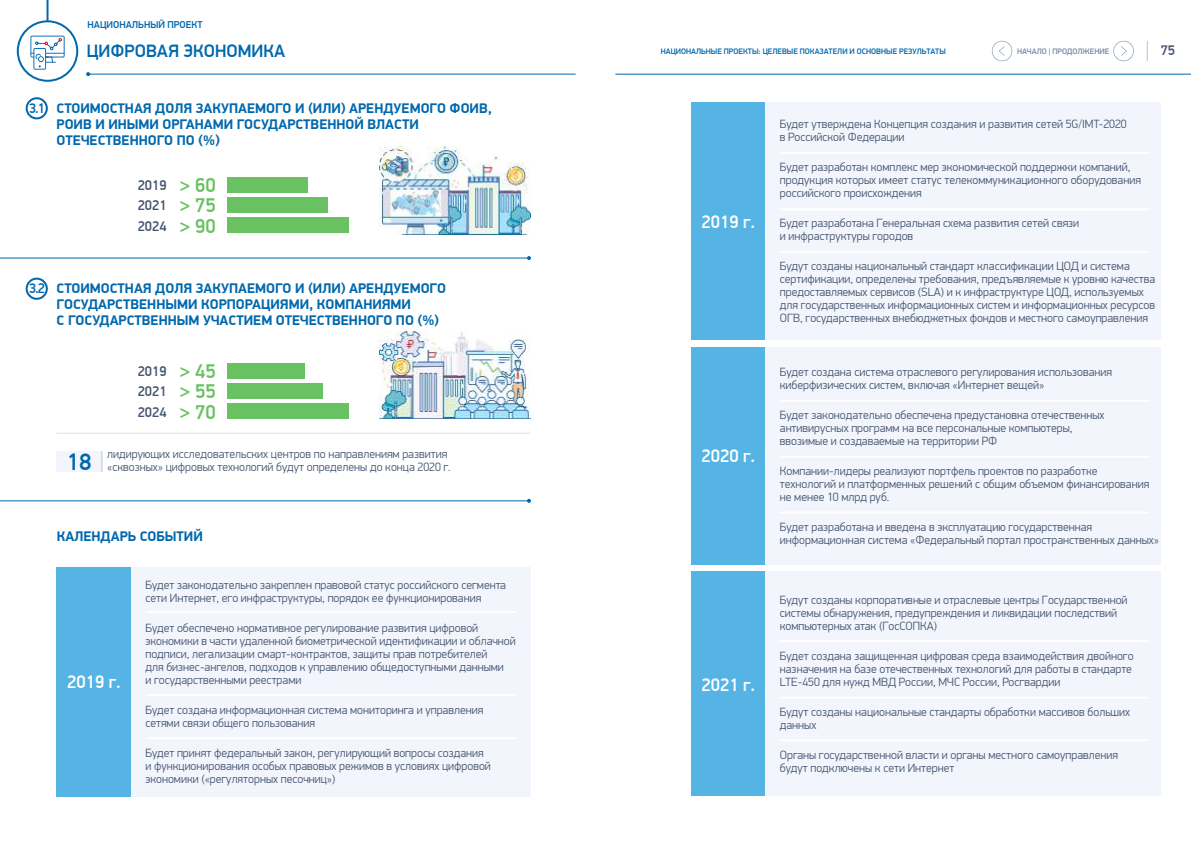
<style>
.page{position:relative;width:1191px;height:842px;background:#fff}
.page>*{position:absolute;margin:0;border:0;box-sizing:border-box;transform-origin:0 0}
.t1{font:500 20px/20.4px "PF Din Display Pro";color:#69c161;text-align:justify}
.t2{font:500 18px "PF Din Display Pro";color:#fff}
.t3{font:500 18px "PF Din Display Pro";color:#0068ad}
.t4{font:700 14px/16px "PF Din Display Pro";color:#0068ad}
.t5{font:500 14px/20.4px "PF Din Display Pro";color:#465571;text-align:justify}
.t6{font:500 14px "PF Din Display Pro";color:#0068ad}
.t7{font:300 12px/13px "PF Din Display Pro";color:#465571}
.t8{font:500 10px "PF Din Display Pro";color:#0068ad}
.t9{font:500 8px "PF Din Display Pro";color:#0068ad}
.t10{font:500 8px "PF Din Display Pro";color:#758ca8}
.s1{font-weight:500;font-size:24px;color:#0068ad}
</style>
<div class="page">
<svg style="left:1146px;top:41px;width:1px;height:20px"></svg>
<hr style="left:615px;top:74px;width:576px;height:1px;background:#0068ad">
<svg style="left:1113px;top:41px;width:20px;height:20px"></svg>
<svg style="left:991px;top:41px;width:21px;height:20px"></svg>
<hr style="left:47px;top:0;width:2px;height:61px;background:#0068ad">
<div style="left:18px;top:21px;width:59px;height:60px;background:#fff;border-radius:50%"></div>
<div style="left:17px;top:20px;width:61px;height:62px;border:2px solid #0068ad;border-radius:50%"></div>
<hr style="left:88px;top:74px;width:487px;height:1px;background:#0068ad">
<svg style="left:86px;top:72px;width:4px;height:4px"></svg>
<hr style="left:57px;top:433px;width:473px;height:1px;background:#dedfe2">
<svg style="left:30px;top:36px;width:35px;height:34px"></svg>
<hr style="left:0;top:258px;width:529px;height:1px;background:#0068ad">
<svg style="left:527px;top:256px;width:4px;height:4px"></svg>
<hr style="left:0;top:500px;width:529px;height:1px;background:#0068ad">
<svg style="left:527px;top:499px;width:4px;height:4px"></svg>
<div style="left:227px;top:177px;width:81px;height:15px;background:#69c161"></div>
<div style="left:227px;top:197px;width:101px;height:16px;background:#69c161"></div>
<div style="left:227px;top:218px;width:121px;height:15px;background:#69c161"></div>
<img style="left:380px;top:146px;width:150px;height:88px">
<img style="left:380px;top:331px;width:150px;height:88px">
<div style="left:227px;top:363px;width:78px;height:15px;background:#69c161"></div>
<div style="left:227px;top:383px;width:95px;height:16px;background:#69c161"></div>
<div style="left:227px;top:404px;width:121px;height:15px;background:#69c161"></div>
<div style="left:57px;top:567px;width:74px;height:229px;background:#56b4e4"></div>
<div style="left:131px;top:567px;width:400px;height:229px;background:#f2f6fc"></div>
<div style="left:57px;top:451px;width:45px;height:21px;background:#f2f6fc"></div>
<svg style="left:101px;top:451px;width:1px;height:21px"></svg>
<hr style="left:146px;top:611px;width:370px;height:2px;background:#fff">
<hr style="left:146px;top:694px;width:370px;height:2px;background:#fff">
<hr style="left:146px;top:737px;width:370px;height:2px;background:#fff">
<div style="left:26px;top:97px;width:22px;height:22px;border:2px solid #0068ad;border-radius:50%"></div>
<div style="left:26px;top:278px;width:22px;height:22px;border:2px solid #0068ad;border-radius:50%"></div>
<div style="left:691px;top:102px;width:74px;height:238px;background:#56b4e4"></div>
<div style="left:691px;top:347px;width:74px;height:217px;background:#56b4e4"></div>
<div style="left:691px;top:571px;width:74px;height:225px;background:#56b4e4"></div>
<div style="left:765px;top:102px;width:395px;height:238px;background:#f2f6fc"></div>
<div style="left:765px;top:347px;width:395px;height:217px;background:#f2f6fc"></div>
<div style="left:765px;top:571px;width:395px;height:225px;background:#f2f6fc"></div>
<hr style="left:779px;top:152px;width:369px;height:2px;background:#fff">
<hr style="left:779px;top:208px;width:369px;height:2px;background:#fff">
<hr style="left:779px;top:251px;width:369px;height:2px;background:#fff">
<hr style="left:779px;top:400px;width:369px;height:2px;background:#fff">
<hr style="left:779px;top:456px;width:369px;height:2px;background:#fff">
<hr style="left:779px;top:511px;width:369px;height:2px;background:#fff">
<hr style="left:779px;top:640px;width:369px;height:2px;background:#fff">
<hr style="left:779px;top:697px;width:369px;height:2px;background:#fff">
<hr style="left:779px;top:739px;width:369px;height:2px;background:#fff">
<p class="t8" style="left:88px;top:19px;width:116px">НАЦИОНАЛЬНЫЙ ПРОЕКТ</p>
<h2 class="t3" style="left:87px;top:40px;width:200px">ЦИФРОВАЯ ЭКОНОМИКА</h2>
<p class="t6" style="left:29px;top:100px;width:17px">3.1</p>
<p class="t4" style="left:57px;top:100px;width:437px">СТОИМОСТНАЯ ДОЛЯ ЗАКУПАЕМОГО И (ИЛИ) АРЕНДУЕМОГО ФОИВ,<br>РОИВ И ИНЫМИ ОРГАНАМИ ГОСУДАРСТВЕННОЙ ВЛАСТИ<br>ОТЕЧЕСТВЕННОГО ПО (%)</p>
<p class="t5" style="left:138px;top:175px;width:30px">2019<br>2021<br>2024</p>
<h1 class="t1" style="left:180px;top:175px;width:37px">&gt; 60 &gt; 75 &gt; 90</h1>
<p class="t6" style="left:29px;top:280px;width:17px">3.2</p>
<p class="t4" style="left:57px;top:281px;width:391px">СТОИМОСТНАЯ ДОЛЯ ЗАКУПАЕМОГО И (ИЛИ) АРЕНДУЕМОГО<br>ГОСУДАРСТВЕННЫМИ КОРПОРАЦИЯМИ, КОМПАНИЯМИ<br>С ГОСУДАРСТВЕННЫМ УЧАСТИЕМ ОТЕЧЕСТВЕННОГО ПО (%)</p>
<h1 class="t1" style="left:180px;top:361px;width:37px">&gt; 45 &gt; 55 &gt; 70</h1>
<p class="t5" style="left:138px;top:361px;width:30px">2019<br>2021<br>2024</p>
<p class="t7" style="left:67px;top:448px;width:385px;text-align:right">лидирующих исследовательских центров по направлениям развития<br><span class="s1">18</span> «сквозных» цифровых технологий будут определены до конца 2020 г.</p>
<p class="t4" style="left:57px;top:529px;width:147px">КАЛЕНДАРЬ СОБЫТИЙ</p>
<h2 class="t2" style="left:67px;top:671px;width:55px">2019 г.</h2>
<p class="t7" style="left:145px;top:579px;width:362px">Будет законодательно закреплен правовой статус российского сегмента сети Интернет, его инфраструктуры, порядок ее функционирования</p>
<p class="t7" style="left:145px;top:622px;width:372px">Будет обеспечено нормативное регулирование развития цифровой экономики в части удаленной биометрической идентификации и облачной подписи, легализации смарт-контрактов, защиты прав потребителей<br>для бизнес-ангелов, подходов к управлению общедоступными данными<br>и государственными реестрами</p>
<p class="t7" style="left:145px;top:704px;width:339px">Будет создана информационная система мониторинга и управления сетями связи общего пользования</p>
<p class="t7" style="left:145px;top:747px;width:347px">Будет принят федеральный закон, регулирующий вопросы создания и функционирования особых правовых режимов в условиях цифровой экономики («регуляторных песочниц»)</p>
<p class="t9" style="left:660px;top:46px;width:286px">НАЦИОНАЛЬНЫЕ ПРОЕКТЫ: ЦЕЛЕВЫЕ ПОКАЗАТЕЛИ И ОСНОВНЫЕ РЕЗУЛЬТАТЫ</p>
<p class="t10" style="left:1017px;top:46px;width:94px">НАЧАЛО | ПРОДОЛЖЕНИЕ</p>
<p class="t5" style="left:1160px;top:41px;width:16px">75</p>
<h2 class="t2" style="left:701px;top:211px;width:55px">2019 г.</h2>
<h2 class="t2" style="left:701px;top:446px;width:55px">2020 г.</h2>
<h2 class="t2" style="left:701px;top:674px;width:55px">2021 г.</h2>
<p class="t7" style="left:780px;top:118px;width:348px">Будет утверждена Концепция создания и развития сетей 5G/IMT-2020 в Российской Федерации</p>
<p class="t7" style="left:780px;top:161px;width:362px">Будет разработан комплекс мер экономической поддержки компаний, продукция которых имеет статус телекоммуникационного оборудования российского происхождения</p>
<p class="t7" style="left:780px;top:217px;width:301px">Будет разработана Генеральная схема развития сетей связи и инфраструктуры городов</p>
<p class="t7" style="left:780px;top:260px;width:377px">Будут созданы национальный стандарт классификации ЦОД и система сертификации, определены требования, предъявляемые к уровню качества предоставляемых сервисов (SLA) и к инфраструктуре ЦОД, используемых для государственных информационных систем и информационных ресурсов ОГВ, государственных внебюджетных фондов и местного самоуправления</p>
<p class="t7" style="left:780px;top:366px;width:334px">Будет создана система отраслевого регулирования использования киберфизических систем, включая «Интернет вещей»</p>
<p class="t7" style="left:780px;top:409px;width:326px">Будет законодательно обеспечена предустановка отечественных антивирусных программ на все персональные компьютеры, ввозимые и создаваемые на территории РФ</p>
<p class="t7" style="left:780px;top:465px;width:371px">Компании-лидеры реализуют портфель проектов по разработке технологий и платформенных решений с общим объемом финансирования не менее 10 млрд руб.</p>
<p class="t7" style="left:780px;top:521px;width:381px">Будет разработана и введена в эксплуатацию государственная информационная система «Федеральный портал пространственных данных»</p>
<p class="t7" style="left:780px;top:594px;width:349px">Будут созданы корпоративные и отраслевые центры Государственной системы обнаружения, предупреждения и ликвидации последствий компьютерных атак (ГосСОПКА)</p>
<p class="t7" style="left:780px;top:650px;width:355px">Будет создана защищенная цифровая среда взаимодействия двойного назначения на базе отечественных технологий для работы в стандарте<br>LTE-450 для нужд МВД России, МЧС России, Росгвардии</p>
<p class="t7" style="left:780px;top:706px;width:352px">Будут созданы национальные стандарты обработки массивов больших данных</p>
<p class="t7" style="left:780px;top:749px;width:340px">Органы государственной власти и органы местного самоуправления будут подключены к сети Интернет</p>
</div>
